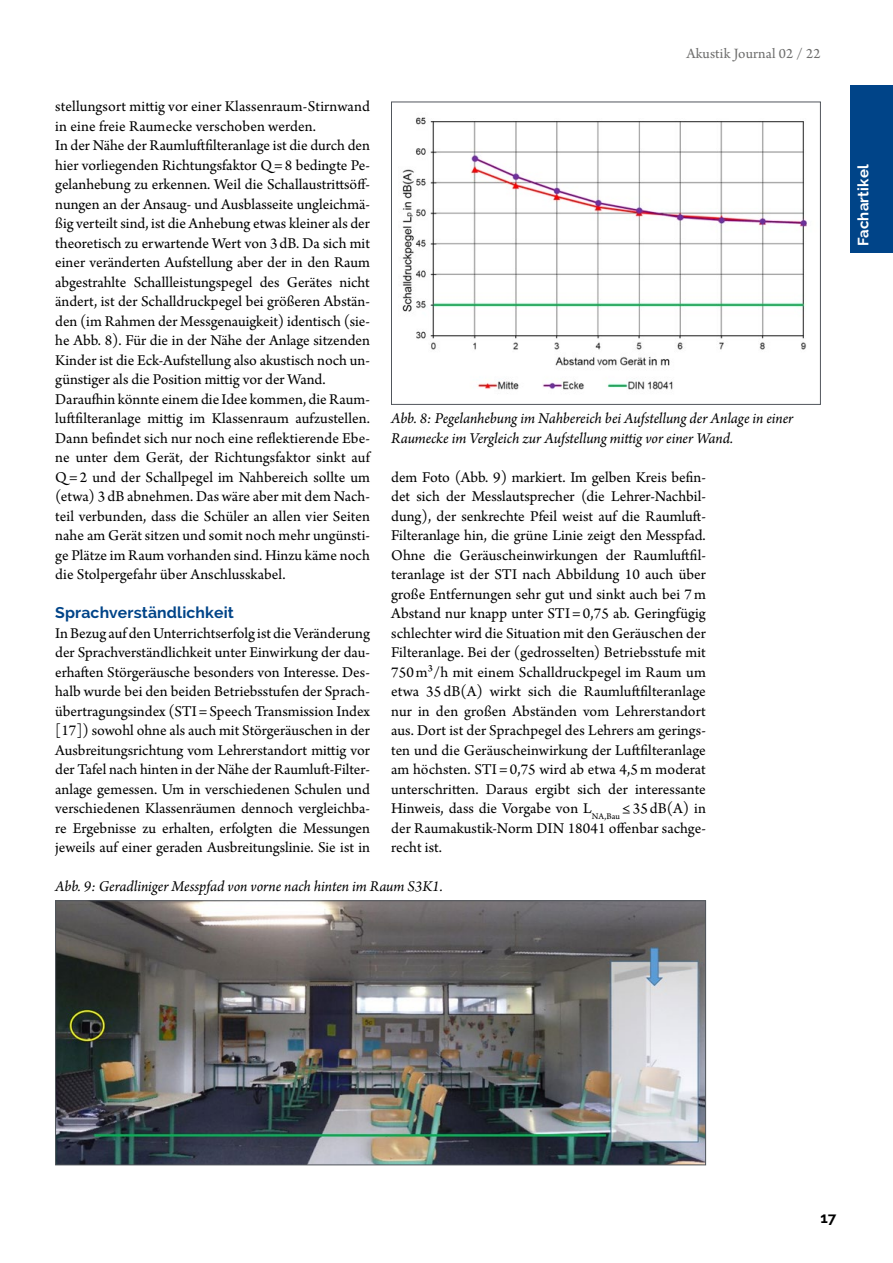
<style>
.page{position:relative;width:893px;height:1263px;background:#fff}
.page>*{position:absolute;margin:0;border:0;box-sizing:border-box;transform-origin:0 0}
.t1{font:15.75px/19.5px "Arno Pro";color:#000;text-align:justify}
.t2{font:italic 15.75px/19.5px "Arno Pro";letter-spacing:-.005em;color:#000}
.t3{font:700 15.75px "Raleway";letter-spacing:.01em;color:#048}
.t4{font:15px "Arno Pro";letter-spacing:.01em;color:#6d6d6c}
.t5{font:700 15px "Raleway";letter-spacing:.01em;color:#fff}
.t6{font:700 15px "Raleway";color:#000}
</style>
<div class="page">
<div style="left:850px;top:85px;width:43px;height:168px;background:#048"></div>
<img style="left:57px;top:902px;width:647px;height:261px">
<div style="left:55px;top:900px;width:651px;height:265px;border:1px solid #51565c"></div>
<img style="left:402px;top:117px;width:405px;height:273px">
<div style="left:391px;top:102px;width:430px;height:303px;border:1px solid #51565c"></div>
<p class="t1" style="left:55px;top:98px;width:316px;text-align:left">stellungsort mittig vor einer Klassenraum-Stirnwand in eine freie Raumecke verschoben werden.<br>In der Nähe der Raumluftfilteranlage ist die durch den hier vorliegenden Richtungsfaktor Q=8 bedingte Pe&shy;gelanhebung zu erkennen. Weil die Schallaustrittsöff&shy;nungen an der Ansaug- und Ausblasseite ungleichmä&shy;ßig verteilt sind, ist die Anhebung etwas kleiner als der theoretisch zu erwartende Wert von 3dB. Da sich mit einer veränderten Aufstellung aber der in den Raum abgestrahlte Schallleistungspegel des Gerätes nicht ändert, ist der Schalldruckpegel bei größeren Abstän&shy;den (im Rahmen der Messgenauigkeit) identisch (sie&shy;he Abb. 8). Für die in der Nähe der Anlage sitzenden Kinder ist die Eck-Aufstellung also akustisch noch un&shy;günstiger als die Position mittig vor der Wand.<br>Daraufhin könnte einem die Idee kommen, die Raum&shy;luftfilteranlage mittig im Klassenraum aufzustellen.<br>Dann befindet sich nur noch eine reflektierende Ebe&shy;ne unter dem Gerät, der Richtungsfaktor sinkt auf Q=2 und der Schallpegel im Nahbereich sollte um (etwa) 3 dB abnehmen. Das wäre aber mit dem Nach&shy;teil verbunden, dass die Schüler an allen vier Seiten nahe am Gerät sitzen und somit noch mehr ungünsti&shy;ge Plätze im Raum vorhanden sind. Hinzu käme noch die Stolpergefahr über Anschlusskabel.</p>
<p class="t3" style="left:55px;top:604px;width:180px">Sprachverständlichkeit</p>
<p class="t1" style="left:55px;top:624px;width:316px">In Bezug auf den Unterrichtserfolg ist die Veränderung der Sprachverständlichkeit unter Einwirkung der dau&shy;erhaften Störgeräusche besonders von Interesse. Des&shy;halb wurde bei den beiden Betriebsstufen der Sprach&shy;übertragungsindex (STI=Speech Transmission Index [17]) sowohl ohne als auch mit Störgeräuschen in der Ausbreitungsrichtung vom Lehrerstandort mittig vor der Tafel nach hinten in der Nähe der Raumluft-Filter&shy;anlage gemessen. Um in verschiedenen Schulen und verschiedenen Klassenräumen dennoch vergleichba&shy;re Ergebnisse zu erhalten, erfolgten die Messungen jeweils auf einer geraden Ausbreitungslinie. Sie ist in</p>
<p class="t4" style="left:686px;top:45px;width:136px">Akustik Journal 02 / 22</p>
<p class="t2" style="left:391px;top:410px;width:404px">Abb. 8: Pegelanhebung im Nahbereich bei Aufstellung der Anlage in einer<br>Raumecke im Vergleich zur Aufstellung mittig vor einer Wand.</p>
<p class="t1" style="left:391px;top:468px;width:316px">dem Foto (Abb. 9) markiert. Im gelben Kreis befin&shy;det sich der Messlautsprecher (die Lehrer-Nachbil&shy;dung), der senkrechte Pfeil weist auf die Raumluft-Filteranlage hin, die grüne Linie zeigt den Messpfad.<br>Ohne die Geräuscheinwirkungen der Raumluftfil&shy;teranlage ist der STI nach Abbildung 10 auch über große Entfernungen sehr gut und sinkt auch bei 7m Abstand nur knapp unter STI=0,75 ab. Geringfügig schlechter wird die Situation mit den Geräuschen der Filteranlage. Bei der (gedrosselten) Betriebsstufe mit 750m³/h mit einem Schalldruckpegel im Raum um etwa 35 dB(A) wirkt sich die Raumluftfilteranlage nur in den großen Abständen vom Lehrerstandort aus. Dort ist der Sprachpegel des Lehrers am gerings&shy;ten und die Geräuscheinwirkung der Luftfilteranlage am höchsten. STI=0,75 wird ab etwa 4,5m moderat unterschritten. Daraus ergibt sich der interessante Hinweis, dass die Vorgabe von L<sub>NA,Bau</sub> ≤35 dB(A) in der Raumakustik-Norm DIN 18041 offenbar sachge&shy;recht ist.</p>
<p class="t2" style="left:55px;top:878px;width:389px">Abb. 9: Geradliniger Messpfad von vorne nach hinten im Raum S3K1.</p>
<p class="t5" style="left:855px;top:246px;width:83px;rotate:-90deg">Fachartikel</p>
<p class="t6" style="left:820px;top:1209px;width:18px">17</p>
</div>
